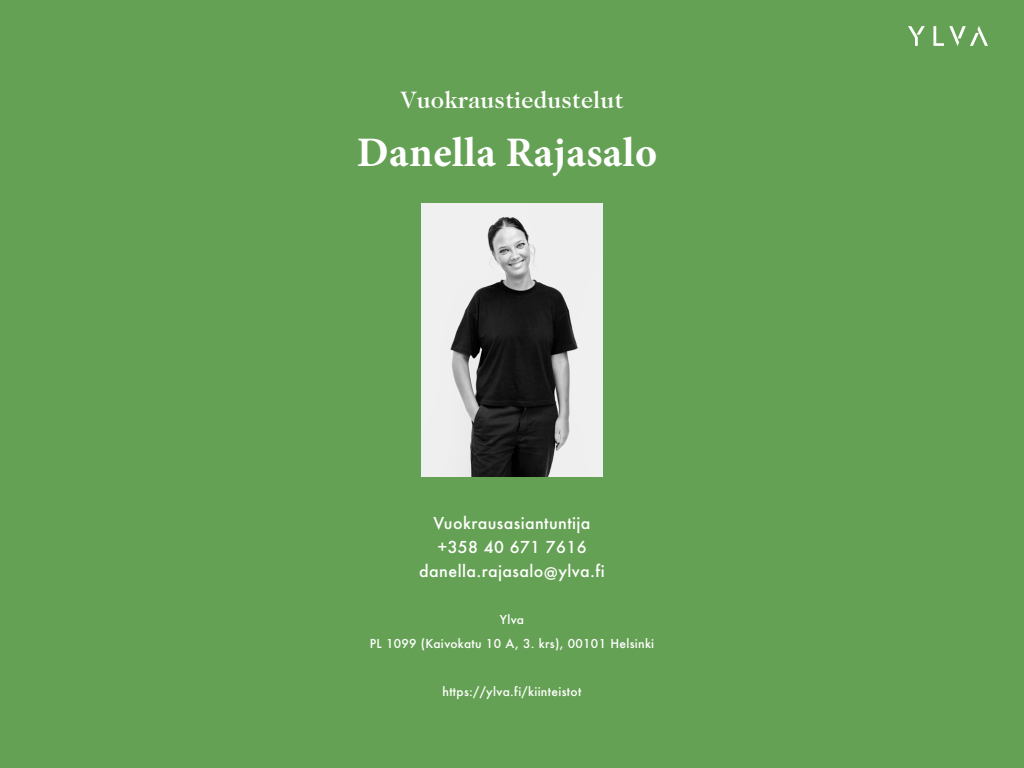
<style>
.page{position:relative;width:1024px;height:768px;background:#65a154}
.page>*{position:absolute;margin:0;border:0;box-sizing:border-box;transform-origin:0 0}
.t1{font:700 42px "Minion Pro";letter-spacing:.01em;color:#fff}
.t2{font:500 24px "Caslon 224 Std";letter-spacing:.01em;color:#fff}
.Paragraph_Style_1{font:500 16px/24px "Futura ND";letter-spacing:.025em;color:#fff;text-align:center}
.Paragraph_Style_1-2{font:500 12px/24px "Futura ND";letter-spacing:.025em;color:#fff;text-align:center}
</style>
<div class="page">
<img style="left:421px;top:204px;width:182px;height:272px">
<svg style="left:908px;top:26px;width:17px;height:20px"></svg>
<svg style="left:933px;top:26px;width:55px;height:20px"></svg>
<p class="t2" style="left:401px;top:86px;width:224px">Vuokraustiedustelut</p>
<p class="t1" style="left:357px;top:123px;width:302px">Danella Rajasalo</p>
<p class="Paragraph_Style_1" style="left:419px;top:511px;width:187px">Vuokrausasiantuntija +358 40 671 7616 danella.rajasalo@ylva.fi</p>
<p class="Paragraph_Style_1-2" style="left:370px;top:608px;width:286px">Ylva<br>PL 1099 (Kaivokatu 10 A, 3. krs), 00101 Helsinki</p>
<p class="Paragraph_Style_1-2" style="left:443px;top:680px;width:140px">https://ylva.fi/kiinteistot</p>
</div>
